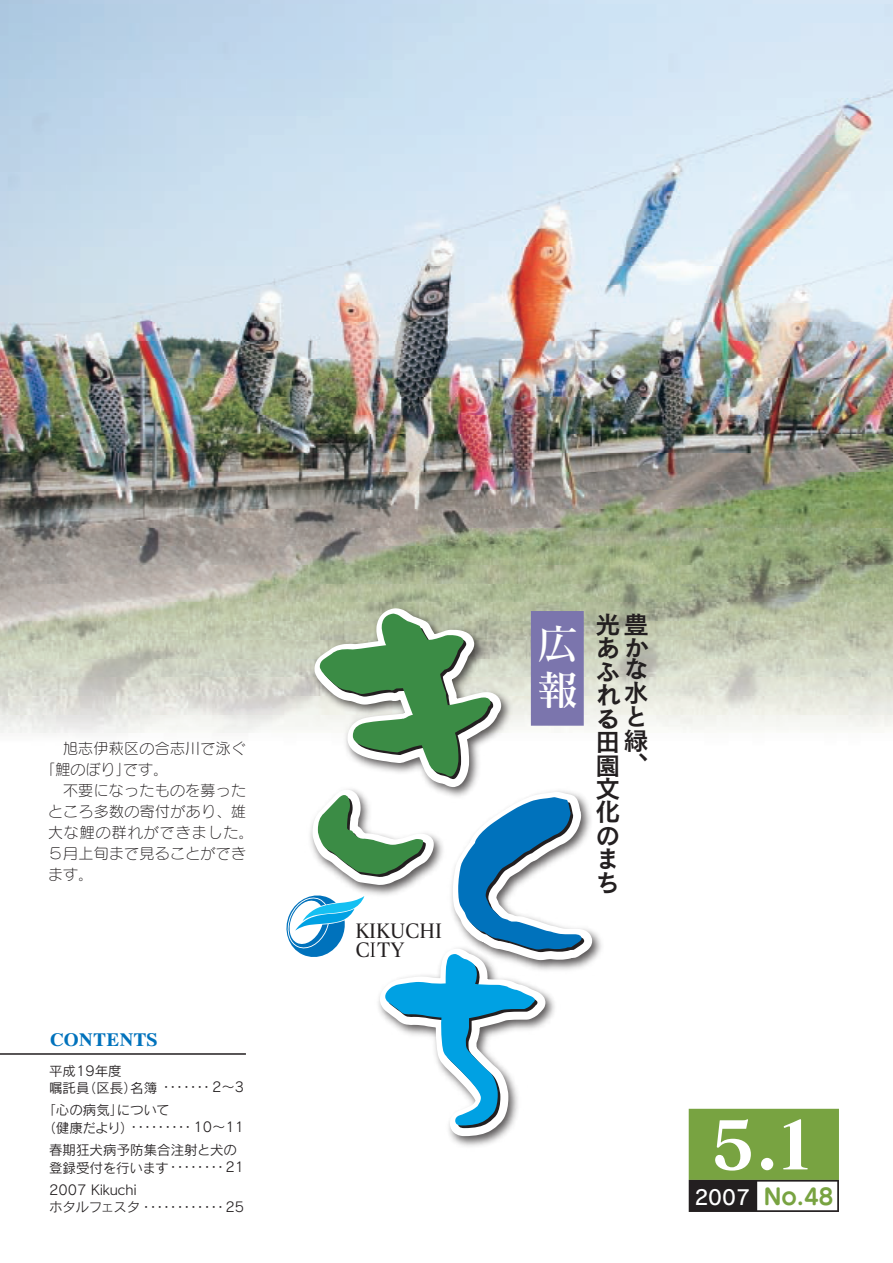
<style>
.page{position:relative;width:893px;height:1263px;background:#fff}
.page>*{position:absolute;margin:0;border:0;box-sizing:border-box;transform-origin:0 0}
.t1{font:66px "Matisse Pro EB";color:#fff}
.t2{font:41.4px/45.5px "Matisse Pro DB";color:#fff}
.t3{font:25.5px/23.4px "Cezanne Pro DB";letter-spacing:.12em;color:#231f20;text-align:justify}
.t4{font:22.35px "Seurat Pro B";color:#78a341}
.t5{font:20.25px "Rodin Pro DB";color:#fff}
.t6{font:19.5px/19.5px "Matisse Pro DB";color:#231f20}
.t7{font:19.5px "DF Lei Ga So Std W9";color:#0072bc}
.t8{font:15px/21px "Seurat Pro L";letter-spacing:.02em;color:#231f20;text-align:center}
.t9{font:13.5px/17.7px "Rodin Pro M";color:#231f20}
.t10{font:13.5px/16.8px "Rodin Pro M";letter-spacing:-.07em;color:#231f20}
</style>
<div class="page">
<img style="left:0;top:0;width:893px;height:733px">
<div style="left:689px;top:1109px;width:150px;height:71px;background:#78a341"></div>
<div style="left:689px;top:1180px;width:150px;height:32px;background:#231f20"></div>
<div style="left:757px;top:1181px;width:80px;height:29px;background:#fff"></div>
<svg style="left:305px;top:598px;width:209px;height:15px;background:#b2bc9c"></svg>
<svg style="left:278px;top:613px;width:326px;height:534px"></svg>
<div style="left:531px;top:611px;width:53px;height:115px;background:#7b75ad"></div>
<svg style="left:0;top:1053px;width:246px;height:2px"></svg>
<p class="t8" style="left:48px;top:737px;width:200px">　旭志伊萩区の合志川で泳ぐです。</p>
<p class="t8" style="left:48px;top:758px;width:207px;text-align:left;text-indent:-8px">「鯉のぼり」<br>　不要になったものを募ったところ多数の寄付があり、雄大な鯉の群れができました。<br>５月上旬まで見ることができます。</p>
<h3 class="t7" style="left:50px;top:1029px;width:109px">CONTENTS</h3>
<p class="t9" style="left:49px;top:1061px;width:74px">平成19年度</p>
<p class="t9" style="left:130px;top:1078px;width:115px">名簿 ・・・・・・・ 2 ~ 3</p>
<p class="t9" style="left:83px;top:1079px;width:55px">（区長）</p>
<p class="t9" style="left:49px;top:1079px;width:42px">嘱託員</p>
<p class="t9" style="left:42px;top:1101px;width:93px">「心の病気」（健康だより(</p>
<p class="t9" style="left:49px;top:1141px;width:189px">春期狂犬病予防集合注射と犬の登録受付を行います</p>
<p class="t10" style="left:49px;top:1181px;width:196px">2007 Ｋｉｋｕｃｈｉ<br>ホタルフェスタ ・・・・・・・・・・・・ 2 5</p>
<p class="t9" style="left:117px;top:1101px;width:55px">について</p>
<p class="t9" style="left:127px;top:1118px;width:118px">・・・・・・・・・ 1 0 ~ 1 1</p>
<p class="t9" style="left:167px;top:1157px;width:79px">・・・・・・・・ 2 1</p>
<h3 class="t6" style="left:355px;top:920px;width:88px">KIKUCHI<br>CITY</h3>
<h2 class="t2" style="left:537px;top:620px;width:43px">広報</h2>
<h3 class="t3" style="left:595px;top:613px;width:56px;line-height:22.2px;text-align:right">光豊あかな</h3>
<h3 class="t3" style="left:595px;top:681px;width:56px">れ水ると田緑園、</h3>
<h3 class="t3" style="left:595px;top:659px;width:27px">ふ</h3>
<h3 class="t3" style="left:595px;top:776px;width:27px">文化のまち</h3>
<h1 class="t1" style="left:711px;top:1101px;width:108px">5.1</h1>
<h3 class="t4" style="left:764px;top:1181px;width:71px">No.48</h3>
<h3 class="t5" style="left:694px;top:1183px;width:57px">2007</h3>
</div>
